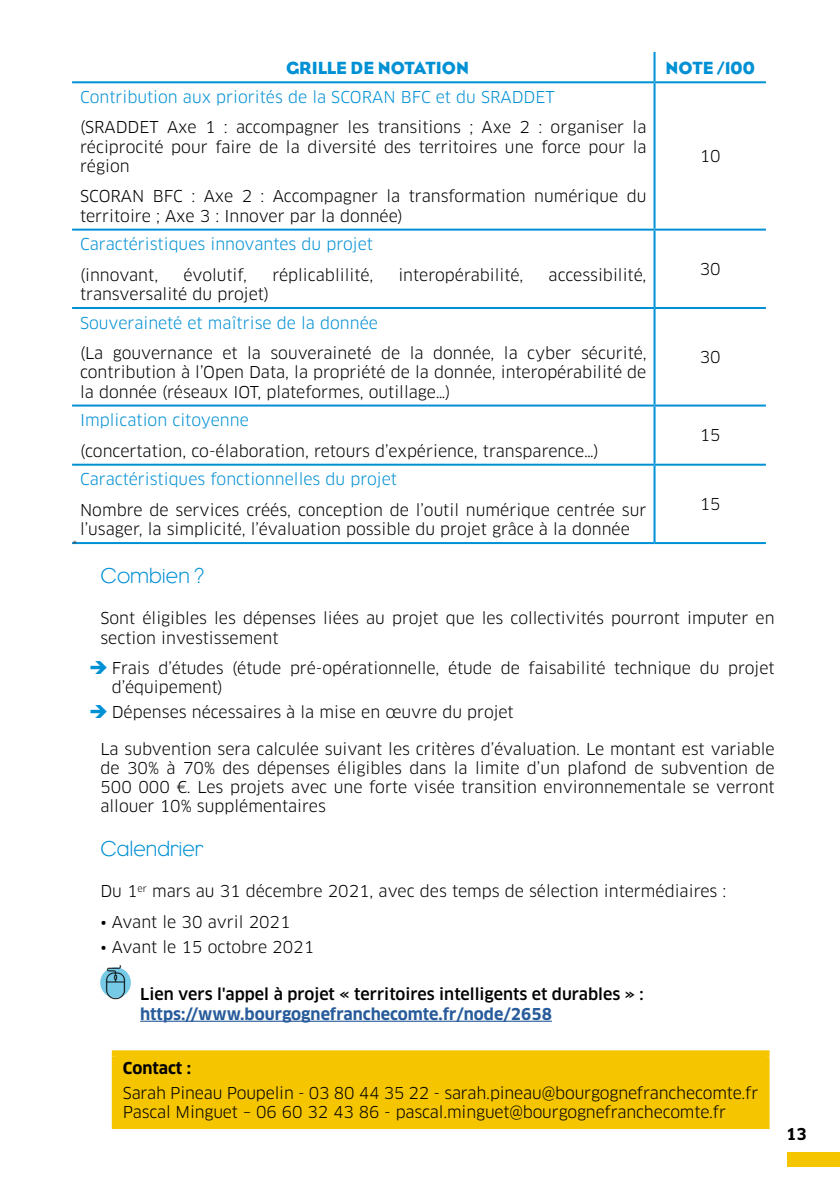
<style>
.page{position:relative;width:840px;height:1191px;background:#fff}
.page>*{position:absolute;margin:0;border:0;box-sizing:border-box;transform-origin:0 0}
.t1{font:300 22px "Eagle";color:#0090d4}
.t2{font:18px "Eagle";color:#0090d4}
.t3{font:16px/19.2px "Clan Pro";color:#000}
.t4{font:16px "Clan Pro";color:#0090d4}
.t5{font:500 16px "Clan Pro";color:#000}
.t6{font:700 16px "Clan Pro";color:#275b9b}
.t7{font:700 16px "Clan Pro";color:#000}
.t8{font:italic 12px "Clan Pro News";color:#43525e}
</style>
<div class="page">
<div style="left:787px;top:1152px;width:52px;height:14px;background:#f5c500"></div>
<hr style="left:140px;top:1020px;width:411px;height:1px;background:#275b9b">
<hr style="left:653px;top:52px;width:2px;height:29px;background:#0090d4">
<hr style="left:72px;top:81px;width:582px;height:2px;background:#0090d4">
<hr style="left:654px;top:81px;width:111px;height:2px;background:#0090d4">
<hr style="left:653px;top:83px;width:2px;height:146px;background:#0090d4">
<hr style="left:72px;top:229px;width:582px;height:2px;background:#0090d4">
<hr style="left:654px;top:229px;width:111px;height:2px;background:#0090d4">
<hr style="left:653px;top:231px;width:2px;height:76px;background:#0090d4">
<hr style="left:72px;top:307px;width:582px;height:2px;background:#0090d4">
<hr style="left:654px;top:307px;width:111px;height:2px;background:#0090d4">
<hr style="left:653px;top:309px;width:2px;height:95px;background:#0090d4">
<hr style="left:72px;top:404px;width:582px;height:2px;background:#0090d4">
<hr style="left:654px;top:404px;width:111px;height:2px;background:#0090d4">
<hr style="left:653px;top:406px;width:2px;height:58px;background:#0090d4">
<hr style="left:72px;top:464px;width:582px;height:2px;background:#0090d4">
<hr style="left:654px;top:464px;width:111px;height:2px;background:#0090d4">
<hr style="left:653px;top:466px;width:2px;height:76px;background:#0090d4">
<hr style="left:72px;top:542px;width:582px;height:2px;background:#0090d4">
<hr style="left:654px;top:542px;width:111px;height:2px;background:#0090d4">
<div style="left:115px;top:1053px;width:651px;height:73px;background:#f5c500"></div>
<div style="left:112px;top:1050px;width:657px;height:6px;background:#f5c500"></div>
<div style="left:112px;top:1056px;width:6px;height:67px;background:#f5c500"></div>
<div style="left:763px;top:1056px;width:6px;height:67px;background:#f5c500"></div>
<div style="left:112px;top:1123px;width:657px;height:6px;background:#f5c500"></div>
<img style="left:100px;top:965px;width:31px;height:35px">
<p class="t2" style="left:286px;top:57px;width:184px">GRILLE DE NOTATION</p>
<p class="t2" style="left:665px;top:57px;width:91px">NOTE /100</p>
<p class="t4" style="left:80px;top:87px;width:476px">Contribution aux priorités de la SCORAN BFC et du SRADDET</p>
<p class="t3" style="left:80px;top:118px;width:567px;text-align:justify">(SRADDET Axe 1 : accompagner les transitions ; Axe 2 : organiser la réciprocité pour faire de la diversité des territoires une force pour la région</p>
<p class="t3" style="left:80px;top:187px;width:567px">SCORAN BFC : Axe 2 : Accompagner la transformation numérique du territoire ; Axe 3 : Innover par la donnée)</p>
<p class="t3" style="left:699px;top:147px;width:22px">10</p>
<p class="t4" style="left:80px;top:235px;width:294px">Caractéristiques innovantes du projet</p>
<p class="t3" style="left:80px;top:265px;width:80px">(innovant,</p>
<p class="t3" style="left:183px;top:265px;width:65px">évolutif,</p>
<p class="t3" style="left:272px;top:265px;width:102px">réplicablilité,</p>
<p class="t3" style="left:398px;top:265px;width:126px">interopérabilité,</p>
<p class="t3" style="left:548px;top:265px;width:99px">accessibilité,</p>
<p class="t3" style="left:80px;top:284px;width:190px">transversalité du projet)</p>
<p class="t3" style="left:699px;top:260px;width:22px">30</p>
<p class="t4" style="left:80px;top:313px;width:299px">Souveraineté et maîtrise de la donnée</p>
<p class="t3" style="left:80px;top:344px;width:567px;text-align:justify">(La gouvernance et la souveraineté de la donnée, la cyber sécurité, contribution à l’Open Data, la propriété de la donnée, interopérabilité de la donnée (réseaux IOT, plateformes, outillage…)</p>
<p class="t3" style="left:699px;top:347px;width:22px">30</p>
<p class="t4" style="left:80px;top:411px;width:170px">Implication citoyenne</p>
<p class="t3" style="left:80px;top:441px;width:520px">(concertation, co-élaboration, retours d’expérience, transparence…)</p>
<p class="t3" style="left:699px;top:426px;width:22px">15</p>
<p class="t4" style="left:80px;top:470px;width:318px">Caractéristiques fonctionnelles du projet</p>
<p class="t3" style="left:80px;top:500px;width:567px">Nombre de services créés, conception de l’outil numérique centrée sur l’usager, la simplicité, l’évaluation possible du projet grâce à la donnée</p>
<p class="t3" style="left:699px;top:495px;width:22px">15</p>
<p class="t8" style="left:72px;top:539px;width:6px">*</p>
<h1 class="t1" style="left:100px;top:561px;width:105px">Combien ?</h1>
<p class="t3" style="left:100px;top:609px;width:675px">Sont éligibles les dépenses liées au projet que les collectivités pourront imputer en section investissement</p>
<p class="t3" style="left:112px;top:658px;width:664px">Frais d’études (étude pré-opérationnelle, étude de faisabilité technique du projet d’équipement)</p>
<p class="t3" style="left:112px;top:703px;width:403px">Dépenses nécessaires à la mise en œuvre du projet</p>
<p class="t3" style="left:100px;top:739px;width:675px;text-align:justify">La subvention sera calculée suivant les critères d’évaluation. Le montant est variable de 30% à 70% des dépenses éligibles dans la limite d’un plafond de subvention de 500 000 €. Les projets avec une forte visée transition environnementale se verront allouer 10% supplémentaires</p>
<h1 class="t1" style="left:100px;top:834px;width:104px">Calendrier</h1>
<p class="t3" style="left:100px;top:882px;width:627px">Du 1<sup>er</sup> mars au 31 décembre 2021, avec des temps de sélection intermédiaires :</p>
<p class="t3" style="left:100px;top:912px;width:191px">• Avant le 30 avril 2021</p>
<p class="t3" style="left:100px;top:937px;width:215px">• Avant le 15 octobre 2021</p>
<p class="t5" style="left:140px;top:985px;width:504px">Lien vers l'appel à projet « territoires intelligents et durables » :</p>
<p class="t6" style="left:140px;top:1004px;width:413px">https://www.bourgognefranchecomte.fr/node/2658</p>
<p class="t7" style="left:123px;top:1058px;width:70px">Contact :</p>
<p class="t3" style="left:123px;top:1083px;width:636px">Sarah Pineau Poupelin - 03 80 44 35 22 - sarah.pineau@bourgognefranchecomte.fr<br>Pascal Minguet – 06 60 32 43 86 - pascal.minguet@bourgognefranchecomte.fr</p>
<p class="t7" style="left:785px;top:1124px;width:22px">13</p>
</div>
